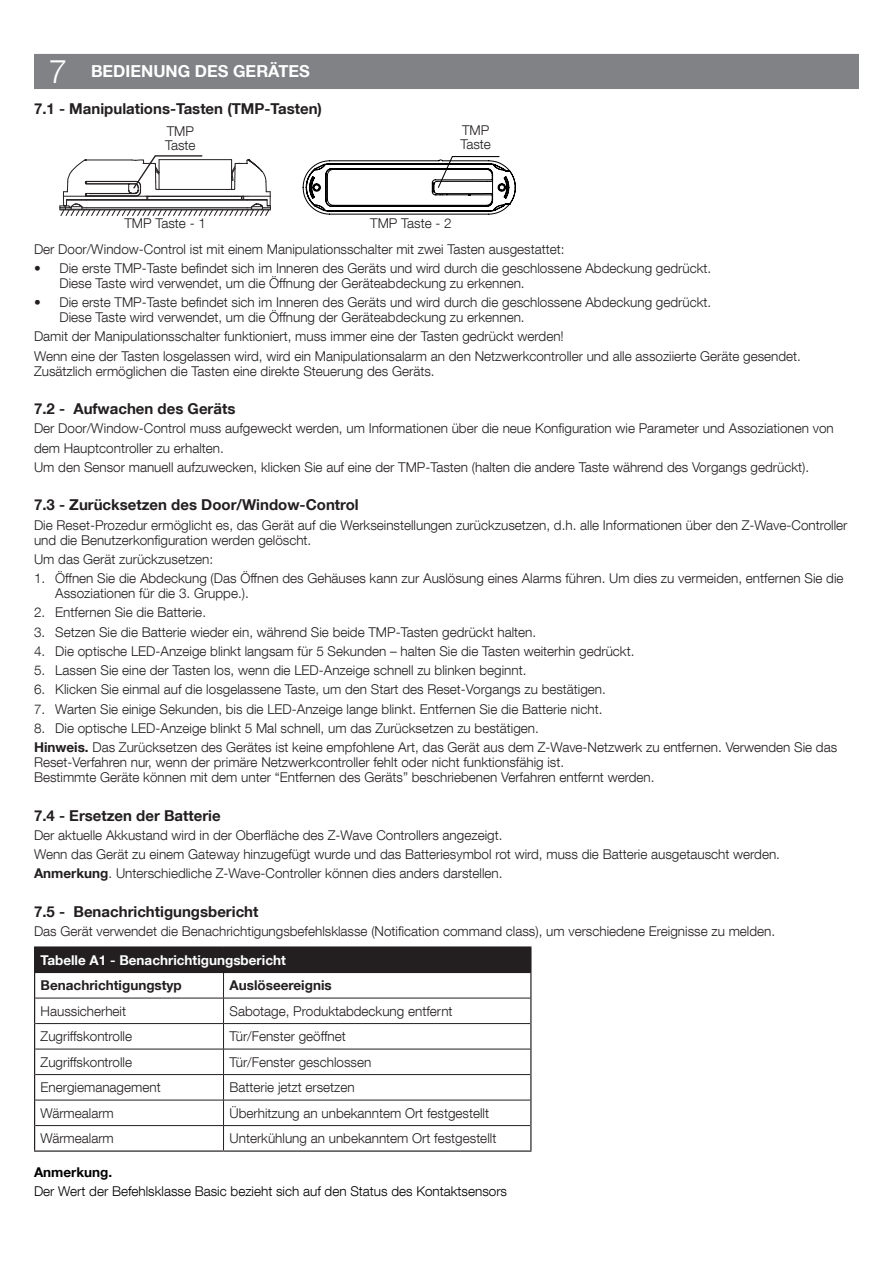
<style>
.page{position:relative;width:893px;height:1263px;background:#fff}
.page>*{position:absolute;margin:0;border:0;box-sizing:border-box;transform-origin:0 0}
.t1{font:300 33px "Helvetica Neue LT Com";color:#fff}
.titolo{font:700 16.5px "Helvetica Neue LT Com";color:#fff}
.Subchapter{font:700 15px "Helvetica Neue LT Com";color:#231f20}
.Subchapter-2{font:300 13.5px/15px "Helvetica Neue LT Com";color:#231f20}
.t2{font:300 13.5px "Helvetica Neue LT Com";color:#000}
.table-subheader{font:700 13.5px "Helvetica Neue LT Com";color:#231f20}
.table-header{font:700 13.5px "Helvetica Neue LT Com";color:#fff}
.t3{font:700 13.5px "Helvetica Neue LT Com";color:#000}
.s1{font-weight:700}
</style>
<div class="page">
<div style="left:34px;top:54px;width:825px;height:35px;background:#808285"></div>
<div style="left:35px;top:947px;width:496px;height:25px;background:#231f20"></div>
<hr style="left:34px;top:946px;width:190px;height:2px;background:#231f20">
<hr style="left:224px;top:946px;width:307px;height:2px;background:#231f20">
<svg style="left:34px;top:948px;width:1px;height:202px"></svg>
<svg style="left:530px;top:972px;width:1px;height:178px"></svg>
<hr style="left:34px;top:1150px;width:190px;height:2px;background:#231f20">
<hr style="left:224px;top:1150px;width:307px;height:2px;background:#231f20">
<hr style="left:35px;top:972px;width:189px;height:1px;background:#231f20">
<hr style="left:224px;top:972px;width:306px;height:1px;background:#231f20">
<hr style="left:35px;top:998px;width:189px;height:1px;background:#231f20">
<hr style="left:224px;top:998px;width:306px;height:1px;background:#231f20">
<hr style="left:35px;top:1023px;width:189px;height:1px;background:#231f20">
<hr style="left:224px;top:1023px;width:306px;height:1px;background:#231f20">
<hr style="left:35px;top:1049px;width:189px;height:1px;background:#231f20">
<hr style="left:224px;top:1049px;width:306px;height:1px;background:#231f20">
<hr style="left:35px;top:1074px;width:189px;height:1px;background:#231f20">
<hr style="left:224px;top:1074px;width:306px;height:1px;background:#231f20">
<hr style="left:35px;top:1100px;width:189px;height:1px;background:#231f20">
<hr style="left:224px;top:1100px;width:306px;height:1px;background:#231f20">
<hr style="left:35px;top:1125px;width:189px;height:1px;background:#231f20">
<hr style="left:224px;top:1125px;width:306px;height:1px;background:#231f20">
<svg style="left:223px;top:973px;width:1px;height:177px"></svg>
<svg style="left:303px;top:156px;width:212px;height:58px"></svg>
<svg style="left:59px;top:155px;width:212px;height:60px"></svg>
<p class="t1" style="left:49px;top:51px;width:20px">7</p>
<p class="titolo" style="left:91px;top:61px;width:220px">BEDIENUNG DES GERÄTES</p>
<p class="Subchapter" style="left:34px;top:99px;width:290px">7.1 - Manipulations-Tasten (TMP-Tasten)</p>
<p class="Subchapter-2" style="left:165px;top:124px;width:32px;line-height:13.5px">TMP<br>Taste</p>
<p class="Subchapter-2" style="left:124px;top:215px;width:83px">TMP Taste - 1</p>
<p class="Subchapter-2" style="left:460px;top:124px;width:32px;line-height:13.5px">TMP<br>Taste</p>
<p class="Subchapter-2" style="left:370px;top:216px;width:83px">TMP Taste - 2</p>
<p class="Subchapter-2" style="left:34px;top:241px;width:532px">Der Door/Window-Control ist mit einem Manipulationsschalter mit zwei Tasten ausgestattet:</p>
<p class="Subchapter-2" style="left:60px;top:260px;width:653px;text-indent:-26px">• Die erste TMP-Taste befindet sich im Inneren des Geräts und wird durch die geschlossene Abdeckung gedrückt.<br>Diese Taste wird verwendet, um die Öffnung der Geräteabdeckung zu erkennen.</p>
<p class="Subchapter-2" style="left:60px;top:294px;width:653px;text-indent:-26px">• Die erste TMP-Taste befindet sich im Inneren des Geräts und wird durch die geschlossene Abdeckung gedrückt.<br>Diese Taste wird verwendet, um die Öffnung der Geräteabdeckung zu erkennen.</p>
<p class="Subchapter-2" style="left:34px;top:329px;width:531px">Damit der Manipulationsschalter funktioniert, muss immer eine der Tasten gedrückt werden!</p>
<p class="Subchapter-2" style="left:34px;top:348px;width:768px">Wenn eine der Tasten losgelassen wird, wird ein Manipulationsalarm an den Netzwerkcontroller und alle assoziierte Geräte gesendet.<br>Zusätzlich ermöglichen die Tasten eine direkte Steuerung des Geräts.</p>
<p class="Subchapter" style="left:34px;top:399px;width:203px">7.2 - Aufwachen des Geräts</p>
<p class="Subchapter-2" style="left:34px;top:421px;width:801px">Der Door/Window-Control muss aufgeweckt werden, um Informationen über die neue Konfiguration wie Parameter und Assoziationen von</p>
<p class="Subchapter-2" style="left:34px;top:440px;width:191px">dem Hauptcontroller zu erhalten.</p>
<p class="Subchapter-2" style="left:34px;top:459px;width:777px">Um den Sensor manuell aufzuwecken, klicken Sie auf eine der TMP-Tasten (halten die andere Taste während des Vorgangs gedrückt).</p>
<p class="Subchapter" style="left:34px;top:495px;width:326px">7.3 - Zurücksetzen des Door/Window-Control</p>
<p class="Subchapter-2" style="left:34px;top:517px;width:815px">Die Reset-Prozedur ermöglicht es, das Gerät auf die Werkseinstellungen zurückzusetzen, d.h. alle Informationen über den Z-Wave-Controller und die Benutzerkonfiguration werden gelöscht.</p>
<p class="Subchapter-2" style="left:34px;top:551px;width:181px">Um das Gerät zurückzusetzen:</p>
<p class="Subchapter-2" style="left:55px;top:570px;width:790px;text-indent:-21px">1. Öffnen Sie die Abdeckung (Das Öffnen des Gehäuses kann zur Auslösung eines Alarms führen. Um dies zu vermeiden, entfernen Sie die<br>Assoziationen für die 3. Gruppe.).</p>
<p class="Subchapter-2" style="left:34px;top:605px;width:174px">2. Entfernen Sie die Batterie.</p>
<p class="Subchapter-2" style="left:34px;top:624px;width:504px">3. Setzen Sie die Batterie wieder ein, während Sie beide TMP-Tasten gedrückt halten.</p>
<p class="Subchapter-2" style="left:34px;top:643px;width:602px">4. Die optische LED-Anzeige blinkt langsam für 5 Sekunden – halten Sie die Tasten weiterhin gedrückt.</p>
<p class="Subchapter-2" style="left:34px;top:662px;width:494px">5. Lassen Sie eine der Tasten los, wenn die LED-Anzeige schnell zu blinken beginnt.</p>
<p class="Subchapter-2" style="left:34px;top:682px;width:573px">6. Klicken Sie einmal auf die losgelassene Taste, um den Start des Reset-Vorgangs zu bestätigen.</p>
<p class="Subchapter-2" style="left:34px;top:701px;width:570px">7. Warten Sie einige Sekunden, bis die LED-Anzeige lange blinkt. Entfernen Sie die Batterie nicht.</p>
<p class="Subchapter-2" style="left:34px;top:720px;width:506px">8. Die optische LED-Anzeige blinkt 5 Mal schnell, um das Zurücksetzen zu bestätigen.</p>
<p class="Subchapter-2" style="left:34px;top:739px;width:805px"><span class="s1">Hinweis.</span> Das Zurücksetzen des Gerätes ist keine empfohlene Art, das Gerät aus dem Z-Wave-Netzwerk zu entfernen. Verwenden Sie das<br>Reset-Verfahren nur, wenn der primäre Netzwerkcontroller fehlt oder nicht funktionsfähig ist.<br>Bestimmte Geräte können mit dem unter “Entfernen des Geräts” beschriebenen Verfahren entfernt werden.</p>
<p class="Subchapter" style="left:34px;top:806px;width:188px">7.4 - Ersetzen der Batterie</p>
<p class="Subchapter-2" style="left:34px;top:827px;width:470px">Der aktuelle Akkustand wird in der Oberfläche des Z-Wave Controllers angezeigt.</p>
<p class="Subchapter-2" style="left:34px;top:846px;width:747px">Wenn das Gerät zu einem Gateway hinzugefügt wurde und das Batteriesymbol rot wird, muss die Batterie ausgetauscht werden.</p>
<p class="Subchapter-2" style="left:34px;top:866px;width:470px"><span class="s1">Anmerkung</span>. Unterschiedliche Z-Wave-Controller können dies anders darstellen.</p>
<p class="Subchapter" style="left:34px;top:902px;width:226px">7.5 - Benachrichtigungsbericht</p>
<p class="Subchapter-2" style="left:34px;top:924px;width:743px">Das Gerät verwendet die Benachrichtigungsbefehlsklasse (Notification command class), um verschiedene Ereignisse zu melden.</p>
<p class="table-header" style="left:41px;top:951px;width:247px">Tabelle A1 - Benachrichtigungsbericht</p>
<p class="table-subheader" style="left:41px;top:977px;width:143px">Benachrichtigungstyp</p>
<p class="table-subheader" style="left:230px;top:977px;width:104px">Auslöseereignis</p>
<p class="Subchapter-2" style="left:41px;top:1003px;width:87px">Haussicherheit</p>
<p class="Subchapter-2" style="left:230px;top:1003px;width:225px">Sabotage, Produktabdeckung entfernt</p>
<p class="Subchapter-2" style="left:41px;top:1028px;width:93px">Zugriffskontrolle</p>
<p class="Subchapter-2" style="left:230px;top:1028px;width:118px">Tür/Fenster geöffnet</p>
<p class="Subchapter-2" style="left:41px;top:1054px;width:93px">Zugriffskontrolle</p>
<p class="Subchapter-2" style="left:230px;top:1054px;width:143px">Tür/Fenster geschlossen</p>
<p class="Subchapter-2" style="left:41px;top:1079px;width:122px">Energiemanagement</p>
<p class="Subchapter-2" style="left:230px;top:1079px;width:127px">Batterie jetzt ersetzen</p>
<p class="Subchapter-2" style="left:41px;top:1105px;width:75px">Wärmealarm</p>
<p class="Subchapter-2" style="left:230px;top:1105px;width:261px">Überhitzung an unbekanntem Ort festgestellt</p>
<p class="Subchapter-2" style="left:41px;top:1130px;width:75px">Wärmealarm</p>
<p class="Subchapter-2" style="left:230px;top:1130px;width:268px">Unterkühlung an unbekanntem Ort festgestellt</p>
<p class="t3" style="left:34px;top:1163px;width:80px">Anmerkung.</p>
<p class="t2" style="left:34px;top:1183px;width:475px">Der Wert der Befehlsklasse Basic bezieht sich auf den Status des Kontaktsensors</p>
</div>
